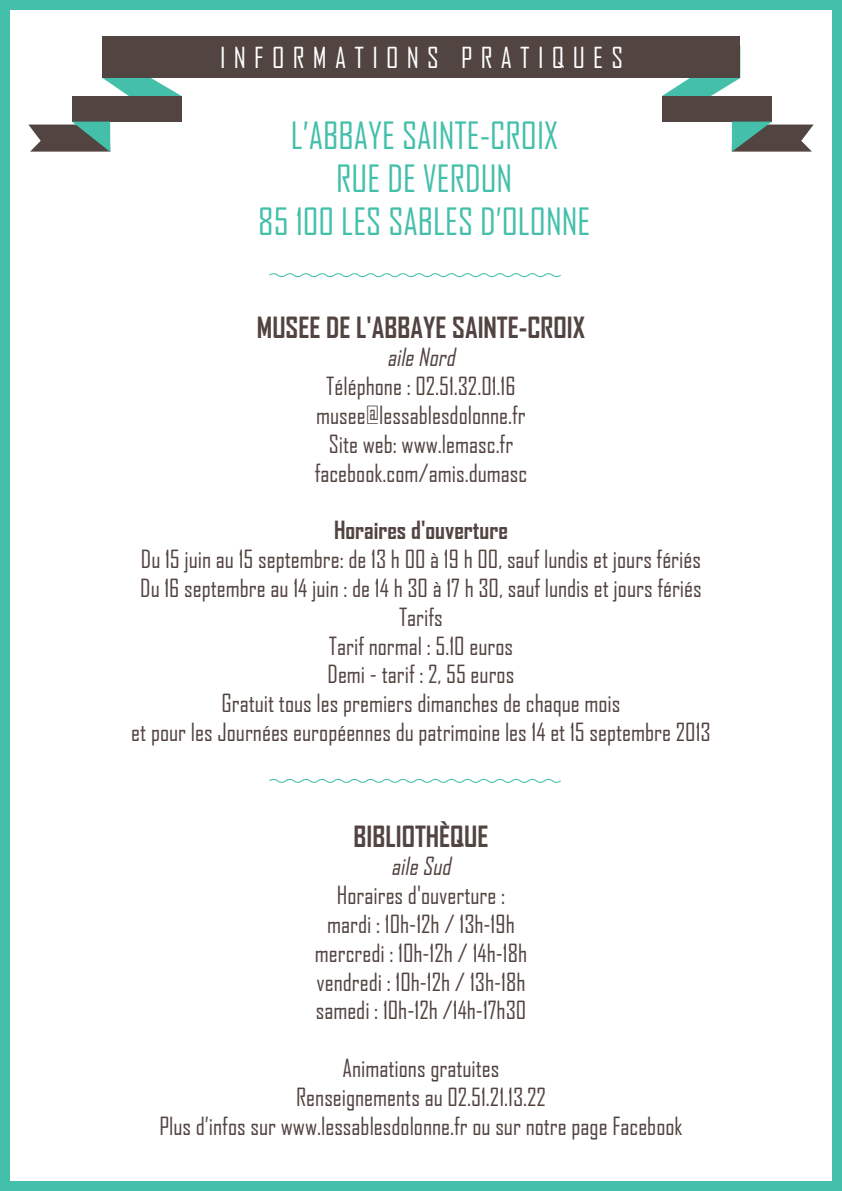
<style>
.page{position:relative;width:842px;height:1191px;background:#fff}
.page>*{position:absolute;margin:0;border:0;box-sizing:border-box;transform-origin:0 0}
.t1{font:36px/43.2px "Agency FB";color:#43bfaa;text-align:center}
.t2{font:700 28px "Agency FB";color:#524440}
.t3{font:27.8px "Agency FB";letter-spacing:.3em;color:#fff}
.t4{font:24px/28.8px "Agency FB";color:#524440;text-align:center}
.t5{font:700 24px "Agency FB";color:#524440}
.t6{font:italic 24px "Agency FB";color:#524440}
</style>
<div class="page">
<svg style="left:662px;top:78px;width:78px;height:18px"></svg>
<svg style="left:103px;top:78px;width:78px;height:18px"></svg>
<div style="left:103px;top:37px;width:637px;height:41px;background:#524440"></div>
<div style="left:72px;top:96px;width:109px;height:26px;background:#524440"></div>
<div style="left:662px;top:96px;width:110px;height:26px;background:#524440"></div>
<svg style="left:28px;top:122px;width:82px;height:30px;background:#667972"></svg>
<svg style="left:732px;top:122px;width:82px;height:30px;background:#657a72"></svg>
<div style="left:0;top:0;width:842px;height:10px;background:#43bfaa"></div>
<div style="left:0;top:1181px;width:842px;height:10px;background:#43bfaa"></div>
<div style="left:832px;top:0;width:10px;height:1191px;background:#43bfaa"></div>
<div style="left:0;top:0;width:10px;height:1191px;background:#43bfaa"></div>
<svg style="left:269px;top:778px;width:292px;height:5px"></svg>
<svg style="left:269px;top:273px;width:292px;height:5px"></svg>
<p class="t3" style="left:220px;top:41px;width:34px">i nforma</p>
<p class="t3" style="left:354px;top:41px;width:50px">tions</p>
<p class="t3" style="left:461px;top:41px;width:18px">pra</p>
<p class="t3" style="left:520px;top:41px;width:88px">tiques</p>
<h1 class="t1" style="left:258px;top:113px;width:333px">L’ABBAYE SAINTE-CROIX<br>Rue de Verdun<br>85 100 LES SABLES D’OLONNE</h1>
<p class="t2" style="left:257px;top:310px;width:14px">MUSEE</p>
<p class="t2" style="left:326px;top:310px;width:59px">DE L'ABBA</p>
<p class="t2" style="left:423px;top:310px;width:41px">YE SAINTE</p>
<p class="t2" style="left:519px;top:310px;width:68px">-CROIX</p>
<p class="t6" style="left:387px;top:343px;width:74px">aileNord</p>
<p class="t4" style="left:315px;top:371px;width:214px">Téléphone : 02.51.32.01.16 musee@lessablesdolonne.fr<br>Site web: www.lemasc.fr facebook.com/amis.dumasc</p>
<p class="t5" style="left:334px;top:515px;width:175px">Horaires d'ouverture</p>
<p class="t4" style="left:131px;top:544px;width:581px">Du 15 juin au 15 septembre: de 13 h 00 à 19 h 00, sauf lundis et jours fériés Du 16 septembre au 14 juin : de 14 h 30 à 17 h 30, sauf lundis et jours fériés Tarifs<br>Tarif normal : 5.10 euros<br>Demi - tarif : 2, 55 euros<br>Gratuit tous les premiers dimanches de chaque mois<br>et pour les Journées européennes du patrimoine les 14 et 15 septembre 2013</p>
<p class="t2" style="left:354px;top:818px;width:12px">BIBLIOTH</p>
<p class="t2" style="left:439px;top:818px;width:37px">èQUE</p>
<p class="t6" style="left:391px;top:851px;width:66px">aileSud</p>
<p class="t4" style="left:315px;top:880px;width:214px">Horaires d'ouverture : mardi : 10h-12h / 13h-19h mercredi : 10h-12h / 14h-18h vendredi : 10h-12h / 13h-18h samedi : 10h-12h /14h-17h30</p>
<p class="t4" style="left:159px;top:1053px;width:525px">Animations gratuites<br>Renseignements au 02.51.21.13.22<br>Plus d’infos sur www.lessablesdolonne.fr ou sur notre page Facebook</p>
</div>
